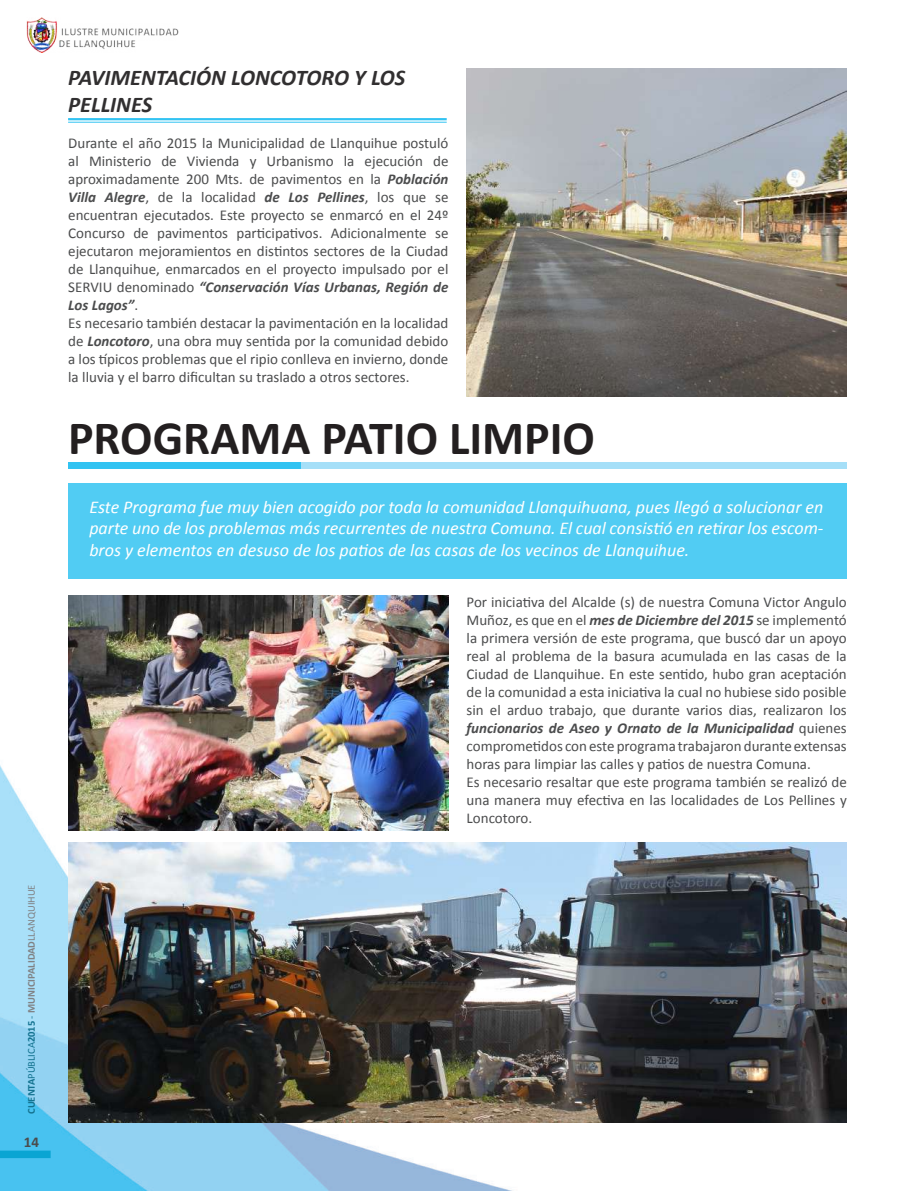
<style>
.page{position:relative;width:915px;height:1191px;background:#fff}
.page>*{position:absolute;margin:0;border:0;box-sizing:border-box;transform-origin:0 0}
.t1{font:700 48px "Calibri";color:#231f20}
.t2{font:italic 700 22.5px/27px "Calibri";color:#312f30}
.t3{font:italic 18px/21.6px "Calibri";color:#fff;text-align:justify}
.t4{font:15px/18px "Calibri";color:#4b4c4d}
.t5{font:700 15px "Calibri";color:#4b4c4d}
.t6{font:700 10.5px "Calibri";color:#808285}
.s1{color:#147390}
.s2{font-weight:400;color:#147390}
.s3{font-weight:400}
.s4{font-weight:700;font-style:italic}
</style>
<div class="page">
<img style="left:0;top:17px;width:847px;height:1174px">
<div style="left:0;top:1150px;width:51px;height:8px;background:#09a5d3"></div>
<img style="left:27px;top:18px;width:152px;height:34px">
<hr style="left:68px;top:118px;width:378px;height:2px;background:#32c3f2">
<hr style="left:68px;top:122px;width:378px;height:1px;background:#32c3f2">
<div style="left:68px;top:484px;width:778px;height:95px;background:#51ccf3"></div>
<div style="left:68px;top:462px;width:233px;height:6px;background:#32c3f2"></div>
<div style="left:301px;top:462px;width:545px;height:6px;background:#a5dff8"></div>
<img style="left:68px;top:842px;width:778px;height:281px">
<img style="left:68px;top:595px;width:380px;height:235px">
<img style="left:466px;top:68px;width:380px;height:328px">
<p class="t6" style="left:25px;top:1114px;width:231px;rotate:-90deg"><span class="s1">CUENTA</span><span class="s2">PÚBLICA</span><span class="s1">2015</span> <span class="s2">-</span> MUNICIPALIDAD<span class="s3">LLANQUIHUE</span></p>
<p class="t5" style="left:24px;top:1132px;width:17px">14</p>
<h2 class="t2" style="left:68px;top:63px;width:338px">PAVIMENTACIÓN LONCOTORO Y LOS<br>PELLINES</h2>
<p class="t4" style="left:68px;top:133px;width:381px">Durante el año 2015 la Municipalidad de Llanquihue postuló al Ministerio de Vivienda y Urbanismo la ejecución de aproximadamente 200 Mts. de pavimentos en la <span class="s4">Población Villa Alegre</span>, de la localidad <span class="s4">de Los Pellines</span>, los que se encuentran ejecutados. Este proyecto se enmarcó en el 24º Concurso de pavimentos participativos. Adicionalmente se ejecutaron mejoramientos en distintos sectores de la Ciudad de Llanquihue, enmarcados en el proyecto impulsado por el SERVIU denominado <span class="s4">“Conservación Vías Urbanas, Región de Los Lagos”</span>.<br>Es necesario también destacar la pavimentación en la localidad de <span class="s4">Loncotoro</span>, una obra muy sentida por la comunidad debido a los típicos problemas que el ripio conlleva en invierno, donde la lluvia y el barro dificultan su traslado a otros sectores.</p>
<h1 class="t1" style="left:68px;top:408px;width:528px">PROGRAMA PATIO LIMPIO</h1>
<p class="t3" style="left:89px;top:495px;width:735px">Este Programa fue muy bien acogido por toda la comunidad Llanquihuana, pues llegó a solucionar en parte uno de los problemas más recurrentes de nuestra Comuna. El cual consistió en retirar los escom&shy;bros y elementos en desuso de los patios de las casas de los vecinos de Llanquihue.</p>
<p class="t4" style="left:466px;top:592px;width:381px">Por iniciativa del Alcalde (s) de nuestra Comuna Victor Angulo Muñoz, es que en el <span class="s4">mes de Diciembre del 2015</span> se implementó la primera versión de este programa, que buscó dar un apoyo real al problema de la basura acumulada en las casas de la Ciudad de Llanquihue. En este sentido, hubo gran aceptación de la comunidad a esta iniciativa la cual no hubiese sido posible sin el arduo trabajo, que durante varios dias, realizaron los <span class="s4">funcionarios de Aseo y Ornato de la Municipalidad</span> quienes comprometidos con este programa trabajaron durante extensas horas para limpiar las calles y patios de nuestra Comuna.<br>Es necesario resaltar que este programa también se realizó de una manera muy efectiva en las localidades de Los Pellines y Loncotoro.</p>
</div>
